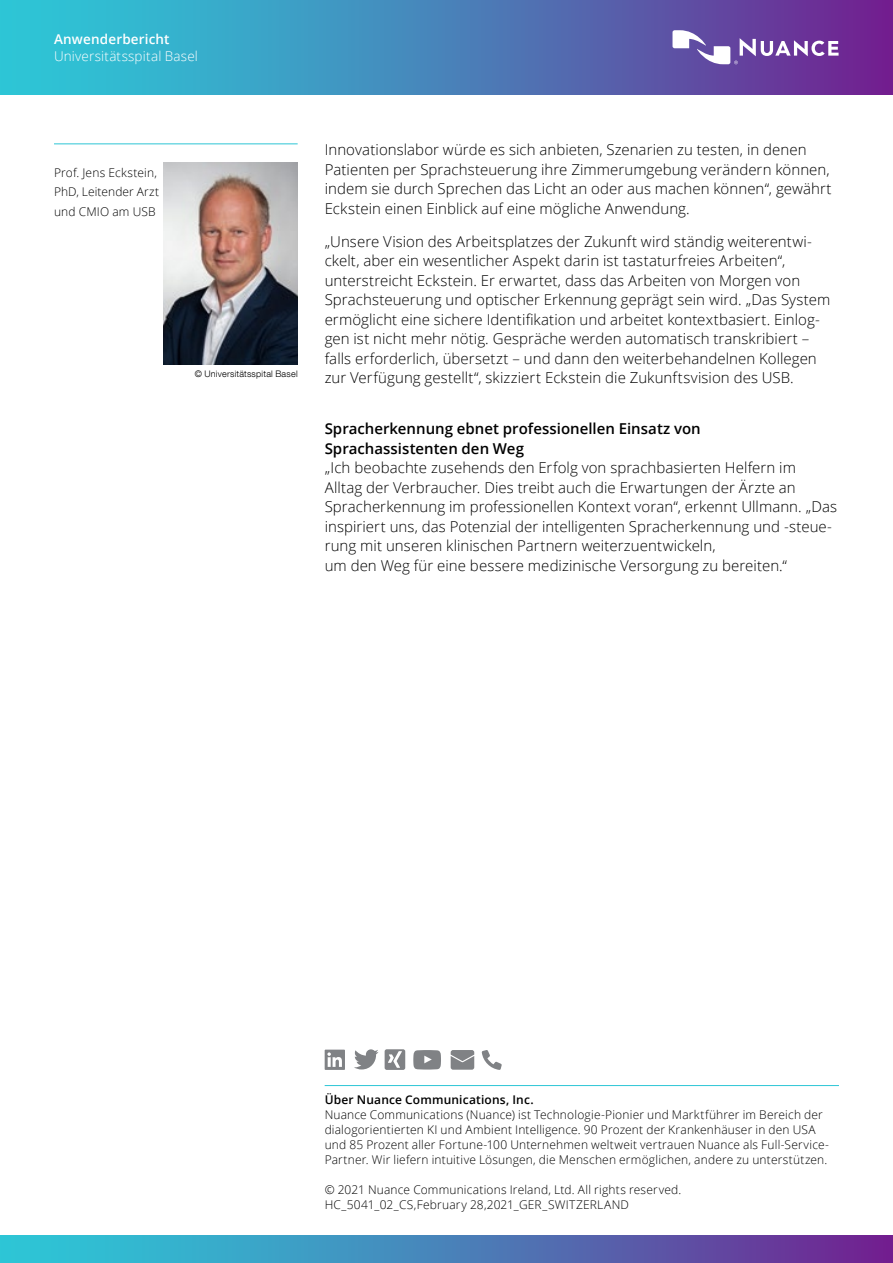
<style>
.page{position:relative;width:893px;height:1263px;background:#fff}
.page>*{position:absolute;margin:0;border:0;box-sizing:border-box;transform-origin:0 0}
.t1{font:300 15px/19.5px "Open Sans";letter-spacing:.005em;color:#000}
.t2{font:600 15px/19.5px "Open Sans";color:#000}
.t3{font:300 13.5px "Open Sans";letter-spacing:.01em;color:#fff}
.t4{font:600 13.5px "Open Sans";letter-spacing:.015em;color:#fff}
.t5{font:300 12px/15px "Open Sans";letter-spacing:.015em;color:#000}
.t6{font:600 12px "Open Sans";letter-spacing:.015em;color:#000}
.t7{font:300 9px "Helvetica Neue LT Com";letter-spacing:.025em;color:#000}
</style>
<div class="page">
<div style="left:0;top:1236px;width:893px;height:27px;background:linear-gradient(to right,#27d4dc,#6f2692)"></div>
<div style="left:0;top:0;width:893px;height:94px;background:linear-gradient(to right,#27d4dc,#6f2692)"></div>
<svg style="left:672px;top:30px;width:167px;height:34px"></svg>
<hr style="left:325px;top:1085px;width:514px;height:1px;background:#2dc6d6">
<svg style="left:325px;top:1049px;width:20px;height:21px"></svg>
<svg style="left:354px;top:1049px;width:25px;height:20px"></svg>
<svg style="left:413px;top:1050px;width:28px;height:19px"></svg>
<svg style="left:451px;top:1050px;width:23px;height:20px"></svg>
<svg style="left:482px;top:1050px;width:20px;height:20px"></svg>
<div style="left:385px;top:1049px;width:20px;height:21px;background:#808285;border-radius:2px"></div>
<svg style="left:388px;top:1051px;width:14px;height:17px"></svg>
<img style="left:163px;top:162px;width:135px;height:203px">
<hr style="left:54px;top:143px;width:244px;height:1px;background:#2dc6d6">
<p class="t4" style="left:54px;top:30px;width:117px">Anwenderbericht</p>
<p class="t3" style="left:54px;top:47px;width:146px">Universitätsspital Basel</p>
<p class="t5" style="left:54px;top:162px;width:107px;line-height:19.5px">Prof. Jens Eckstein,<br>PhD, Leitender Arzt und CMIO am USB</p>
<p class="t7" style="left:195px;top:368px;width:104px">© Universitätsspital Basel</p>
<p class="t1" style="left:325px;top:140px;width:508px">Innovationslabor würde es sich anbieten, Szenarien zu testen, in denen Patienten per Sprachsteuerung ihre Zimmerumgebung verändern können, indem sie durch Sprechen das Licht an oder aus machen können“, gewährt Eckstein einen Einblick auf eine mögliche Anwendung.</p>
<p class="t1" style="left:325px;top:231px;width:507px">„Unsere Vision des Arbeitsplatzes der Zukunft wird ständig weiterentwi&shy;ckelt, aber ein wesentlicher Aspekt darin ist tastaturfreies Arbeiten“, unterstreicht Eckstein. Er erwartet, dass das Arbeiten von Morgen von Sprachsteuerung und optischer Erkennung geprägt sein wird. „Das System ermöglicht eine sichere Identifikation und arbeitet kontextbasiert. Einlog&shy;gen ist nicht mehr nötig. Gespräche werden automatisch transkribiert – falls erforderlich, übersetzt – und dann den weiterbehandelnen Kollegen zur Verfügung gestellt“, skizziert Eckstein die Zukunftsvision des USB.</p>
<p class="t2" style="left:325px;top:419px;width:378px">Spracherkennung ebnet professionellen Einsatz von<br>Sprachassistenten den Weg</p>
<p class="t1" style="left:325px;top:458px;width:514px">„Ich beobachte zusehends den Erfolg von sprachbasierten Helfern im Alltag der Verbraucher. Dies treibt auch die Erwartungen der Ärzte an Spracherkennung im professionellen Kontext voran“, erkennt Ullmann. „Das inspiriert uns, das Potenzial der intelligenten Spracherkennung und -steue&shy;rung mit unseren klinischen Partnern weiterzuentwickeln,<br>um den Weg für eine bessere medizinische Versorgung zu bereiten.“</p>
<p class="t6" style="left:325px;top:1091px;width:211px">Über Nuance Communications, Inc.</p>
<p class="t5" style="left:325px;top:1107px;width:506px">Nuance Communications (Nuance) ist Technologie-Pionier und Marktführer im Bereich der dialogorientierten KI und Ambient Intelligence. 90 Prozent der Krankenhäuser in den USA und 85 Prozent aller Fortune-100 Unternehmen weltweit vertrauen Nuance als Full-Service-Partner. Wir liefern intuitive Lösungen, die Menschen ermöglichen, andere zu unterstützen.</p>
<p class="t5" style="left:325px;top:1182px;width:358px">© 2021 Nuance Communications Ireland, Ltd. All rights reserved.<br>HC_5041_02_CS,February 28,2021_GER_SWITZERLAND</p>
</div>
